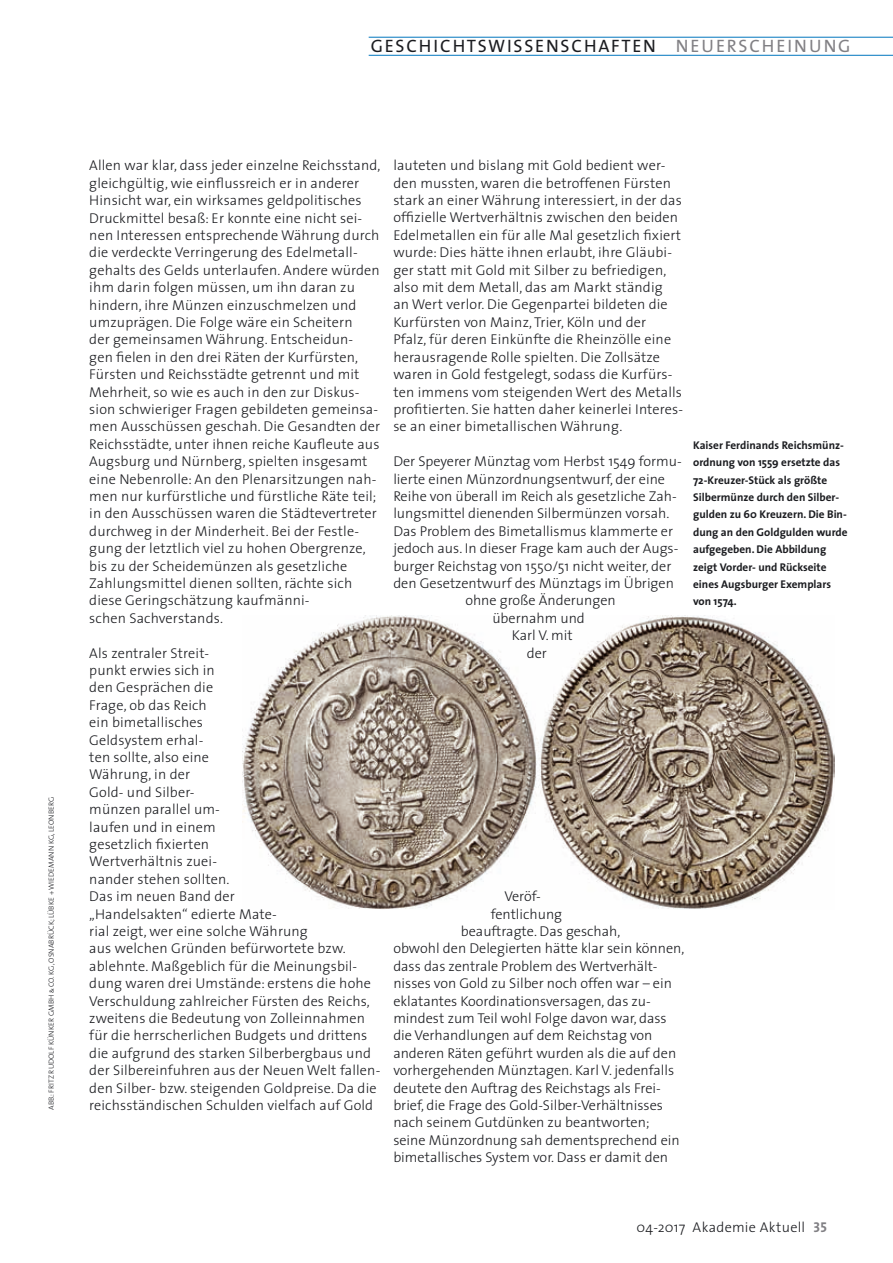
<style>
.page{position:relative;width:893px;height:1263px;background:#fff}
.page>*{position:absolute;margin:0;border:0;box-sizing:border-box;transform-origin:0 0}
.t1{font:18px "The Sans";letter-spacing:.1em;color:#1b1c20}
.t2{font:300 14.25px/17.4px "The Sans";letter-spacing:.01em;color:#1b1c20}
.t3{font:700 11.25px/17.4px "The Sans";color:#1b1c20}
.t4{font:7.5px "The Sans Light Caps";color:#1b1c20}
.s1{color:#818084}
.s2{font-family:"The Sans Bold Caps";font-weight:400;color:#818084}
</style>
<div class="page">
<img style="left:242px;top:615px;width:593px;height:294px">
<hr style="left:369px;top:55px;width:524px;height:1px;background:#0076be">
<hr style="left:369px;top:37px;width:524px;height:1px;background:#0076be">
<p class="t1" style="left:371px;top:31px;width:481px">GESCHICHTSWISSENSCHAFTEN <span class="s1">NEUERSCHEINUNG</span></p>
<p class="t4" style="left:45px;top:1110px;width:314px;rotate:-90deg">ABB.: FRITZ RUDOLF KÜNKER GMBH &amp; CO. KG, OSNABRÜCK; LÜBKE + WIEDEMANN KG, LEONBERG</p>
<p class="t2" style="left:89px;top:156px;width:293px">Allen war klar, dass jeder einzelne Reichsstand, gleichgültig, wie einflussreich er in anderer Hinsicht war, ein wirksames geldpolitisches Druckmittel besaß: Er konnte eine nicht sei&shy;nen Interessen entsprechende Währung durch die verdeckte Verringerung des Edelmetall&shy;gehalts des Gelds unterlaufen. Andere würden ihm darin folgen müssen, um ihn daran zu hindern, ihre Münzen einzuschmelzen und umzuprägen. Die Folge wäre ein Scheitern<br>der gemeinsamen Währung. Entscheidun&shy;gen fielen in den drei Räten der Kurfürsten, Fürsten und Reichsstädte getrennt und mit Mehrheit, so wie es auch in den zur Diskus&shy;sion schwieriger Fragen gebildeten gemeinsa&shy;men Ausschüssen geschah. Die Gesandten der Reichsstädte, unter ihnen reiche Kaufleute aus Augsburg und Nürnberg, spielten insgesamt eine Nebenrolle: An den Plenarsitzungen nah&shy;men nur kurfürstliche und fürstliche Räte teil; in den Ausschüssen waren die Städtevertreter durchweg in der Minderheit. Bei der Festle&shy;gung der letztlich viel zu hohen Obergrenze, bis zu der Scheidemünzen als gesetzliche Zahlungsmittel dienen sollten, rächte sich diese Geringschätzung kaufmänni-<br>schen Sachverstands.</p>
<p class="t2" style="left:89px;top:644px;width:293px">Als zentraler Streit-<br>punkt erwies sich in<br>den Gesprächen die<br>Frage, ob das Reich<br>ein bimetallisches<br>Geldsystem erhal-<br>ten sollte, also eine<br>Währung, in der<br>Gold- und Silber-<br>münzen parallel um-<br>laufen und in einem<br>gesetzlich fixierten<br>Wertverhältnis zuei-<br>nander stehen sollten.<br>Das im neuen Band der<br>„Handelsakten“ edierte Mate-<br>rial zeigt, wer eine solche Währung<br>aus welchen Gründen befürwortete bzw. ablehnte. Maßgeblich für die Meinungsbil&shy;dung waren drei Umstände: erstens die hohe<br>Verschuldung zahlreicher Fürsten des Reichs, zweitens die Bedeutung von Zolleinnahmen für die herrscherlichen Budgets und drittens die aufgrund des starken Silberbergbaus und der Silbereinfuhren aus der Neuen Welt fallen&shy;den Silber- bzw. steigenden Goldpreise. Da die reichsständischen Schulden vielfach auf Gold</p>
<p class="t2" style="left:393px;top:156px;width:291px">lauteten und bislang mit Gold bedient wer&shy;den mussten, waren die betroffenen Fürsten stark an einer Währung interessiert, in der das offizielle Wertverhältnis zwischen den beiden Edelmetallen ein für alle Mal gesetzlich fixiert wurde: Dies hätte ihnen erlaubt, ihre Gläubi&shy;ger statt mit Gold mit Silber zu befriedigen, also mit dem Metall, das am Markt ständig<br>an Wert verlor. Die Gegenpartei bildeten die Kurfürsten von Mainz, Trier, Köln und der<br>Pfalz, für deren Einkünfte die Rheinzölle eine herausragende Rolle spielten. Die Zollsätze waren in Gold festgelegt, sodass die Kurfürs&shy;ten immens vom steigenden Wert des Metalls profitierten. Sie hatten daher keinerlei Interes&shy;se an einer bimetallischen Währung.</p>
<p class="t2" style="left:393px;top:452px;width:290px">Der Speyerer Münztag vom Herbst 1549 formu-</p>
<p class="t2" style="left:393px;top:469px;width:273px">lierte einen Münzordnungsentwurf, der eine</p>
<p class="t2" style="left:393px;top:487px;width:285px">Reihe von überall im Reich als gesetzliche Zah-</p>
<p class="t2" style="left:393px;top:504px;width:278px">lungsmittel dienenden Silbermünzen vorsah.</p>
<p class="t2" style="left:393px;top:522px;width:281px">Das Problem des Bimetallismus klammerte er</p>
<p class="t2" style="left:393px;top:539px;width:287px">jedoch aus. In dieser Frage kam auch der Augs-</p>
<p class="t2" style="left:393px;top:556px;width:280px">burger Reichstag von 1550/51 nicht weiter, der</p>
<p class="t2" style="left:393px;top:574px;width:282px">den Gesetzentwurf des Münztags im Übrigen</p>
<p class="t2" style="left:465px;top:591px;width:152px">ohne große Änderungen</p>
<p class="t2" style="left:492px;top:609px;width:94px">übernahm und</p>
<p class="t2" style="left:512px;top:626px;width:62px">Karl V. mit</p>
<p class="t2" style="left:527px;top:643px;width:22px">der</p>
<p class="t3" style="left:693px;top:436px;width:156px">Kaiser Ferdinands Reichsmünz&shy;ordnung von 1559 ersetzte das<br>72-Kreuzer-Stück als größte<br>Silbermünze durch den Silber&shy;gulden zu 60 Kreuzern. Die Bin&shy;dung an den Goldgulden wurde aufgegeben. Die Abbildung zeigt Vorder- und Rückseite eines Augsburger Exemplars von 1574.</p>
<p class="t2" style="left:504px;top:887px;width:38px">Veröf-</p>
<p class="t2" style="left:491px;top:905px;width:73px">fentlichung</p>
<p class="t2" style="left:461px;top:922px;width:161px">beauftragte. Das geschah,</p>
<p class="t2" style="left:393px;top:939px;width:293px">obwohl den Delegierten hätte klar sein können,</p>
<p class="t2" style="left:393px;top:957px;width:266px">dass das zentrale Problem des Wertverhält-</p>
<p class="t2" style="left:393px;top:974px;width:280px">nisses von Gold zu Silber noch offen war – ein</p>
<p class="t2" style="left:393px;top:992px;width:259px">eklatantes Koordinationsversagen, das zu-</p>
<p class="t2" style="left:393px;top:1009px;width:275px">mindest zum Teil wohl Folge davon war, dass</p>
<p class="t2" style="left:393px;top:1026px;width:261px">die Verhandlungen auf dem Reichstag von</p>
<p class="t2" style="left:393px;top:1044px;width:284px">anderen Räten geführt wurden als die auf den</p>
<p class="t2" style="left:393px;top:1061px;width:282px">vorhergehenden Münztagen. Karl V. jedenfalls</p>
<p class="t2" style="left:393px;top:1079px;width:269px">deutete den Auftrag des Reichstags als Frei-</p>
<p class="t2" style="left:393px;top:1096px;width:271px">brief, die Frage des Gold-Silber-Verhältnisses</p>
<p class="t2" style="left:393px;top:1113px;width:258px">nach seinem Gutdünken zu beantworten;</p>
<p class="t2" style="left:393px;top:1131px;width:288px">seine Münzordnung sah dementsprechend ein</p>
<p class="t2" style="left:393px;top:1148px;width:276px">bimetallisches System vor. Dass er damit den</p>
<p class="t2" style="left:636px;top:1218px;width:192px">04-2017 Akademie Aktuell <span class="s2">35</span></p>
</div>
